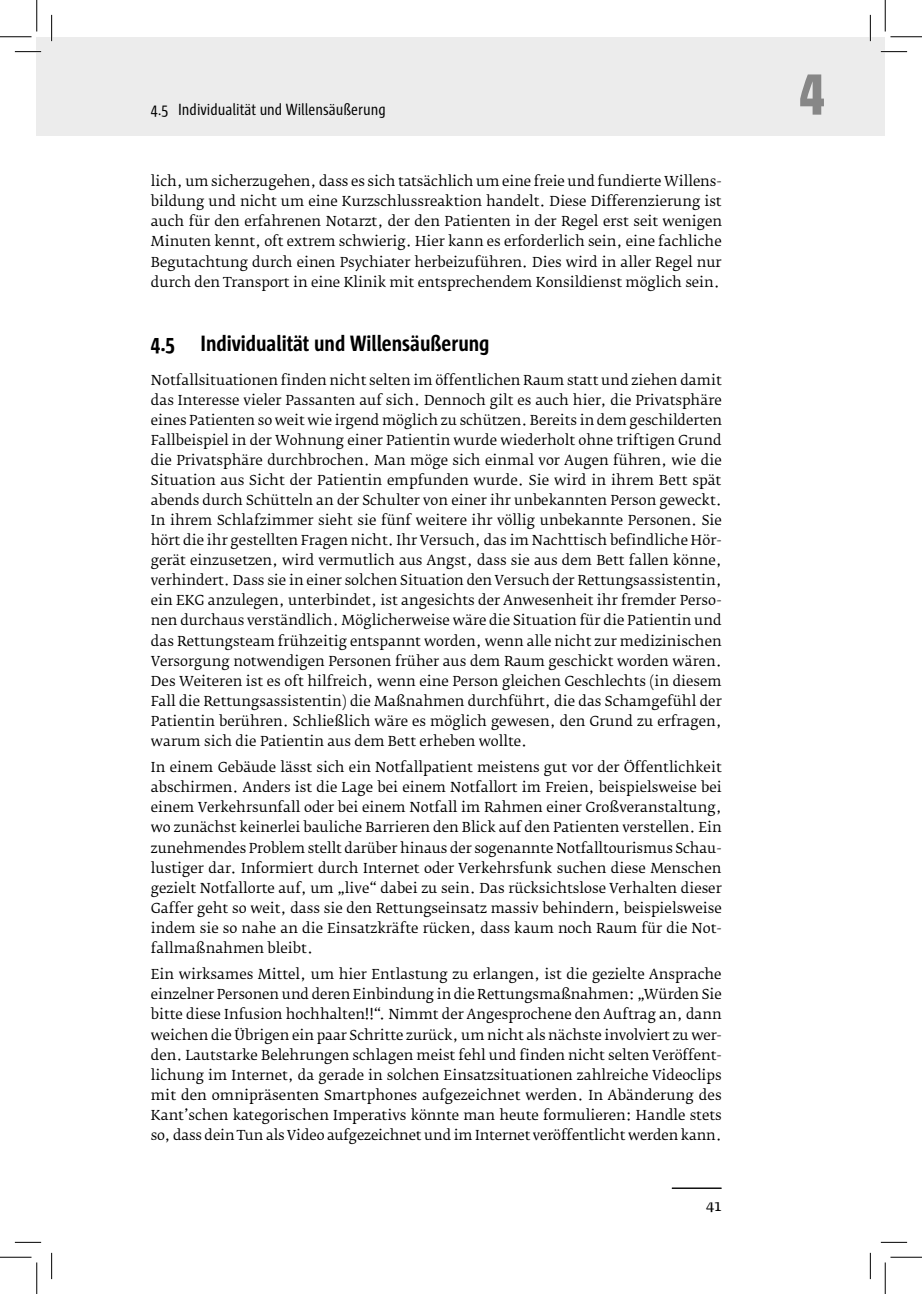
<style>
.page{position:relative;width:922px;height:1294px;background:#fff}
.page>*{position:absolute;margin:0;border:0;box-sizing:border-box;transform-origin:0 0}
.t1{font:800 59.5px "Sun Cd";color:#878787}
.t2{font:700 22.75px "Sun Cd";color:#000}
.t3{font:16.62px "Sun Cd";color:#000}
.t4{font:15.75px "Fedra Serif B Pro";color:#000}
.t5{font:13.65px/20.1px "Fedra Serif B Pro";color:#000;text-align:justify}
</style>
<div class="page">
<div style="left:52px;top:37px;width:833px;height:99px;background:#ececec"></div>
<div style="left:37px;top:37px;width:15px;height:99px;background:#ececec"></div>
<hr style="left:672px;top:1188px;width:49px;height:1px;background:#000">
<hr style="left:15px;top:51px;width:26px;height:2px;background:#fff">
<hr style="left:881px;top:51px;width:26px;height:2px;background:#fff">
<hr style="left:51px;top:15px;width:2px;height:26px;background:#fff">
<hr style="left:869px;top:15px;width:2px;height:26px;background:#fff">
<svg style="left:15px;top:51px;width:26px;height:1px"></svg>
<svg style="left:881px;top:51px;width:26px;height:1px"></svg>
<svg style="left:15px;top:1242px;width:26px;height:1px"></svg>
<svg style="left:881px;top:1242px;width:26px;height:1px"></svg>
<svg style="left:51px;top:15px;width:1px;height:26px"></svg>
<svg style="left:51px;top:1253px;width:1px;height:26px"></svg>
<svg style="left:870px;top:15px;width:1px;height:26px"></svg>
<svg style="left:870px;top:1253px;width:1px;height:26px"></svg>
<hr style="left:0;top:36px;width:32px;height:1px;background:#000">
<hr style="left:890px;top:36px;width:32px;height:1px;background:#000">
<hr style="left:0;top:1257px;width:32px;height:1px;background:#000">
<hr style="left:890px;top:1257px;width:32px;height:1px;background:#000">
<hr style="left:36px;top:0;width:1px;height:32px;background:#000">
<hr style="left:36px;top:1262px;width:1px;height:32px;background:#000">
<hr style="left:885px;top:0;width:1px;height:32px;background:#000">
<hr style="left:885px;top:1262px;width:1px;height:32px;background:#000">
<p class="t3" style="left:151px;top:100px;width:236px">4.5 Individualität und Willensäußerung</p>
<p class="t5" style="left:151px;top:172px;width:573px">lich, um sicherzugehen, dass es sich tatsächlich um eine freie und fundierte Willens&shy;bildung und nicht um eine Kurzschlussreaktion handelt. Diese Differenzierung ist auch für den erfahrenen Notarzt, der den Patienten in der Regel erst seit wenigen Minuten kennt, oft extrem schwierig. Hier kann es erforderlich sein, eine fachliche Begutachtung durch einen Psychiater herbeizuführen. Dies wird in aller Regel nur durch den Transport in eine Klinik mit entsprechendem Konsildienst möglich sein.</p>
<h2 class="t2" style="left:151px;top:331px;width:340px">4.5 Individualität und Willensäußerung</h2>
<p class="t5" style="left:151px;top:370px;width:572px">Notfallsituationen finden nicht selten im öffentlichen Raum statt und ziehen damit das Interesse vieler Passanten auf sich. Dennoch gilt es auch hier, die Privatsphäre eines Patienten so weit wie irgend möglich zu schützen. Bereits in dem geschilderten Fallbeispiel in der Wohnung einer Patientin wurde wiederholt ohne triftigen Grund die Privatsphäre durchbrochen. Man möge sich einmal vor Augen führen, wie die Situation aus Sicht der Patientin empfunden wurde. Sie wird in ihrem Bett spät abends durch Schütteln an der Schulter von einer ihr unbekannten Person geweckt.<br>In ihrem Schlafzimmer sieht sie fünf weitere ihr völlig unbekannte Personen. Sie hört die ihr gestellten Fragen nicht. Ihr Versuch, das im Nachttisch befindliche Hör&shy;gerät einzusetzen, wird vermutlich aus Angst, dass sie aus dem Bett fallen könne, verhindert. Dass sie in einer solchen Situation den Versuch der Rettungsassistentin, ein EKG anzulegen, unterbindet, ist angesichts der Anwesenheit ihr fremder Perso&shy;nen durchaus verständlich. Möglicherweise wäre die Situation für die Patientin und das Rettungsteam frühzeitig entspannt worden, wenn alle nicht zur medizinischen Versorgung notwendigen Personen früher aus dem Raum geschickt worden wären.<br>Des Weiteren ist es oft hilfreich, wenn eine Person gleichen Geschlechts (in diesem Fall die Rettungsassistentin) die Maßnahmen durchführt, die das Schamgefühl der Patientin berühren. Schließlich wäre es möglich gewesen, den Grund zu erfragen, warum sich die Patientin aus dem Bett erheben wollte.</p>
<p class="t5" style="left:151px;top:757px;width:572px">In einem Gebäude lässt sich ein Notfallpatient meistens gut vor der Öffentlichkeit abschirmen. Anders ist die Lage bei einem Notfallort im Freien, beispielsweise bei einem Verkehrsunfall oder bei einem Notfall im Rahmen einer Großveranstaltung, wo zunächst keinerlei bauliche Barrieren den Blick auf den Patienten verstellen. Ein zunehmendes Problem stellt darüber hinaus der sogenannte Notfalltourismus Schau&shy;lustiger dar. Informiert durch Internet oder Verkehrsfunk suchen diese Menschen gezielt Notfallorte auf, um „live“ dabei zu sein. Das rücksichtslose Verhalten dieser Gaffer geht so weit, dass sie den Rettungseinsatz massiv behindern, beispielsweise indem sie so nahe an die Einsatzkräfte rücken, dass kaum noch Raum für die Not&shy;fallmaßnahmen bleibt.</p>
<p class="t5" style="left:151px;top:964px;width:572px">Ein wirksames Mittel, um hier Entlastung zu erlangen, ist die gezielte Ansprache einzelner Personen und deren Einbindung in die Rettungsmaßnahmen: „Würden Sie bitte diese Infusion hochhalten!!“. Nimmt der Angesprochene den Auftrag an, dann weichen die Übrigen ein paar Schritte zurück, um nicht als nächste involviert zu wer&shy;den. Lautstarke Belehrungen schlagen meist fehl und finden nicht selten Veröffent&shy;lichung im Internet, da gerade in solchen Einsatzsituationen zahlreiche Videoclips mit den omnipräsenten Smartphones aufgezeichnet werden. In Abänderung des Kant’schen kategorischen Imperativs könnte man heute formulieren: Handle stets so, dass dein Tun als Video aufgezeichnet und im Internet veröffentlicht werden kann.</p>
<p class="t4" style="left:706px;top:1196px;width:17px">41</p>
<h1 class="t1" style="left:800px;top:62px;width:26px">4</h1>
</div>
